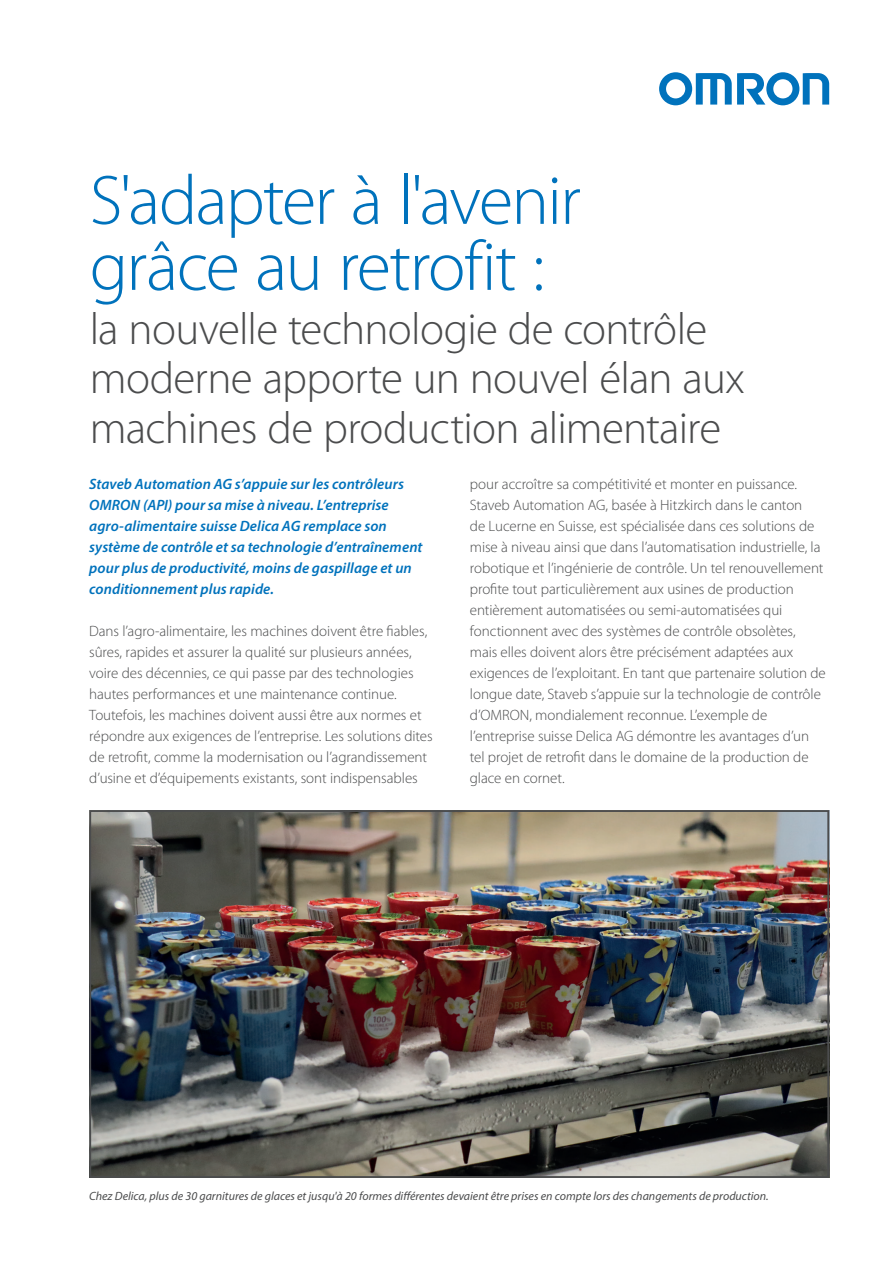
<style>
.page{position:relative;width:893px;height:1263px;background:#fff}
.page>*{position:absolute;margin:0;border:0;box-sizing:border-box;transform-origin:0 0}
.t1{font:300 70.5px/66px "Myriad Pro";letter-spacing:-.025em;color:#0072bc}
.t2{font:300 45px/49.5px "Myriad Pro";letter-spacing:-.015em;color:#4b4c4d}
.t3{font:300 15px/21px "Myriad Pro";letter-spacing:-.005em;color:#4b4c4d}
.t4{font:italic 600 15px/21px "Myriad Pro";letter-spacing:.005em;color:#0072bc}
.t5{font:italic 12px "Myriad Pro";color:#4b4c4d}
</style>
<div class="page">
<svg style="left:659px;top:72px;width:170px;height:33px"></svg>
<img style="left:92px;top:813px;width:734px;height:362px">
<div style="left:89px;top:810px;width:740px;height:368px;border:2px solid #4b4c4d"></div>
<h1 class="t1" style="left:90px;top:169px;width:493px">S'adapter à l'avenir grâce au retrofit :</h1>
<h2 class="t2" style="left:90px;top:305px;width:657px">la nouvelle technologie de contrôle moderne apporte un nouvel élan aux machines de production alimentaire</h2>
<p class="t4" style="left:89px;top:473px;width:335px">Staveb Automation AG s’appuie sur les contrôleurs OMRON (API) pour sa mise à niveau. L’entreprise agro-alimentaire suisse Delica AG remplace son système de contrôle et sa technologie d’entraînement pour plus de productivité, moins de gaspillage et un conditionnement plus rapide.</p>
<p class="t3" style="left:89px;top:621px;width:345px">Dans l’agro-alimentaire, les machines doivent être fiables, sûres, rapides et assurer la qualité sur plusieurs années, voire des décennies, ce qui passe par des technologies hautes performances et une maintenance continue.<br>Toutefois, les machines doivent aussi être aux normes et répondre aux exigences de l’entreprise. Les solutions dites de retrofit, comme la modernisation ou l’agrandissement d’usine et d’équipements existants, sont indispensables</p>
<p class="t3" style="left:470px;top:474px;width:357px">pour accroître sa compétitivité et monter en puissance.<br>Staveb Automation AG, basée à Hitzkirch dans le canton<br>de Lucerne en Suisse, est spécialisée dans ces solutions de mise à niveau ainsi que dans l’automatisation industrielle, la robotique et l’ingénierie de contrôle. Un tel renouvellement profite tout particulièrement aux usines de production entièrement automatisées ou semi-automatisées qui fonctionnent avec des systèmes de contrôle obsolètes, mais elles doivent alors être précisément adaptées aux exigences de l’exploitant. En tant que partenaire solution de longue date, Staveb s’appuie sur la technologie de contrôle d’OMRON, mondialement reconnue. L’exemple de l’entreprise suisse Delica AG démontre les avantages d’un tel projet de retrofit dans le domaine de la production de glace en cornet.</p>
<p class="t5" style="left:89px;top:1188px;width:681px">Chez Delica, plus de 30 garnitures de glaces et jusqu'à 20 formes différentes devaient être prises en compte lors des changements de production.</p>
</div>
